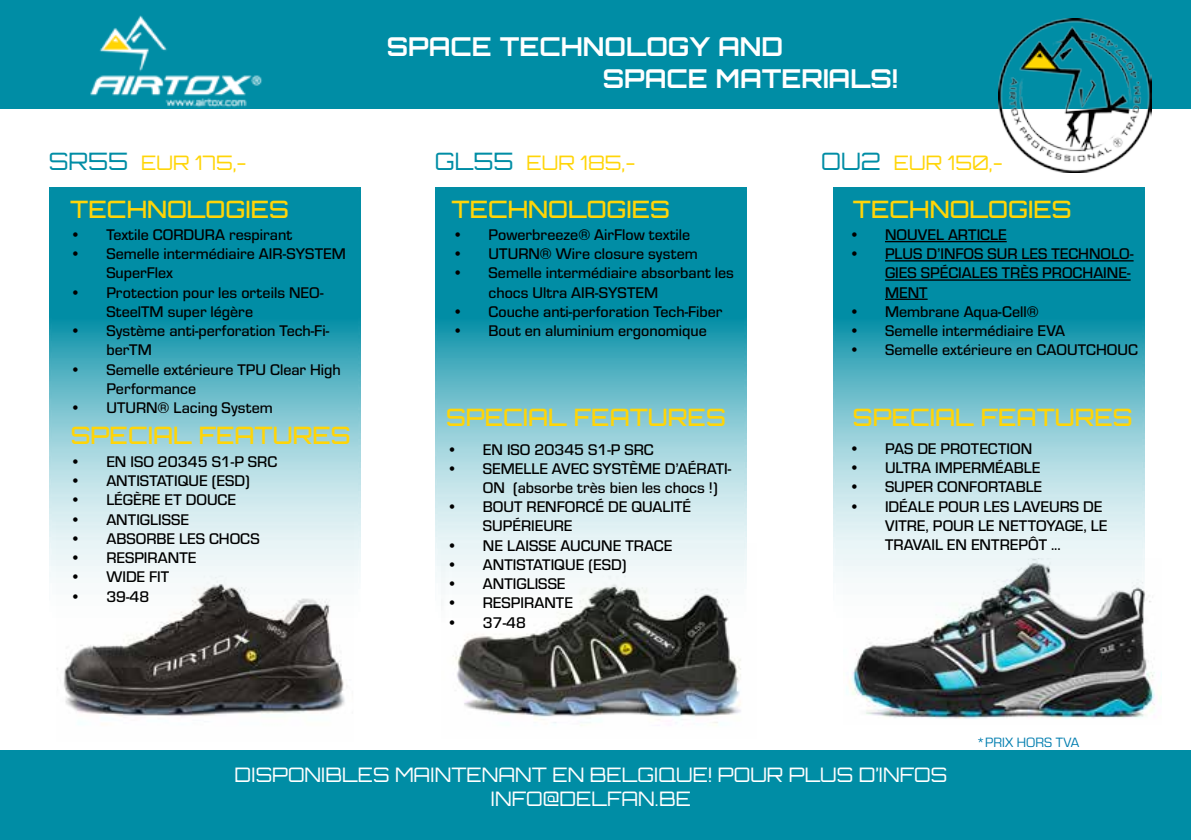
<style>
.page{position:relative;width:1191px;height:840px;background:#fff}
.page>*{position:absolute;margin:0;border:0;box-sizing:border-box;transform-origin:0 0}
.t1{font:700 26px/31.2px "Orbitron";color:#fff}
.t2{font:500 24px "Orbitron";color:#ffd508}
.t3{font:300 20px/24px "Orbitron";color:#fff;text-align:center}
.t4{font:300 20px "Orbitron";color:#ffd508}
.t5{font:500 16px/19.2px "Eurostile";color:#000}
.t6{font:14px "Eurostile";color:#007daf}
.s1{font-size:24px;color:#008da5}
</style>
<div class="page">
<div style="left:0;top:0;width:1191px;height:109px;background:#008da5"></div>
<div style="left:0;top:749px;width:1191px;height:90px;background:#008da5"></div>
<img style="left:90px;top:15px;width:172px;height:93px">
<img style="left:453px;top:641px;width:288px;height:85px">
<img style="left:846px;top:558px;width:309px;height:161px">
<img style="left:63px;top:641px;width:282px;height:83px">
<svg style="left:49px;top:187px;width:312px;height:454px;background:#71bac7"></svg>
<svg style="left:833px;top:187px;width:311px;height:454px;background:#6fb8c5"></svg>
<svg style="left:435px;top:187px;width:312px;height:454px;background:#70b9c6"></svg>
<img style="left:998px;top:19px;width:153px;height:153px">
<hr style="left:885px;top:241px;width:121px;height:1px;background:#000">
<hr style="left:885px;top:260px;width:248px;height:1px;background:#000">
<hr style="left:885px;top:279px;width:245px;height:1px;background:#000">
<hr style="left:885px;top:298px;width:42px;height:2px;background:#000">
<h1 class="t1" style="left:603px;top:31px;width:296px;text-indent:-216px">SPACE TECHNOLOGY AND<br>SPACE MATERIALS!</h1>
<p class="t4" style="left:49px;top:149px;width:200px"><span class="s1">SR55</span> EUR 175,-</p>
<p class="t4" style="left:435px;top:149px;width:202px"><span class="s1">GL55</span> EUR 185,-</p>
<p class="t4" style="left:821px;top:149px;width:183px"><span class="s1">OU2</span> EUR 150,-</p>
<h2 class="t2" style="left:70px;top:194px;width:220px">TECHNOLOGIES</h2>
<h2 class="t2" style="left:451px;top:194px;width:220px">TECHNOLOGIES</h2>
<h2 class="t2" style="left:853px;top:194px;width:220px">TECHNOLOGIES</h2>
<p class="t5" style="left:70px;top:224px;width:223px">• Textile CORDURA respirant</p>
<p class="t5" style="left:106px;top:243px;width:241px;text-indent:-36px">• Semelle intermédiaire AIR-SYSTEM<br>SuperFlex</p>
<p class="t5" style="left:106px;top:282px;width:219px;text-indent:-36px">• Protection pour les orteils NEO-<br>SteelTM super légère</p>
<p class="t5" style="left:106px;top:320px;width:224px;text-indent:-36px">• Système anti-perforation Tech-Fi&shy;berTM</p>
<p class="t5" style="left:106px;top:358px;width:236px;text-indent:-36px">• Semelle extérieure TPU Clear High<br>Performance</p>
<p class="t5" style="left:70px;top:397px;width:204px">• UTURN® Lacing System</p>
<p class="t5" style="left:452px;top:224px;width:239px">• Powerbreeze® AirFlow textile</p>
<p class="t5" style="left:452px;top:243px;width:247px">• UTURN® Wire closure system</p>
<p class="t5" style="left:488px;top:262px;width:247px;text-indent:-36px">• Semelle intermédiaire absorbant les chocs Ultra AIR-SYSTEM</p>
<p class="t5" style="left:452px;top:301px;width:271px">• Couche anti-perforation Tech-Fiber</p>
<p class="t5" style="left:452px;top:320px;width:256px">• Bout en aluminium ergonomique</p>
<p class="t5" style="left:849px;top:224px;width:159px">• NOUVEL ARTICLE</p>
<p class="t5" style="left:885px;top:243px;width:250px;text-indent:-36px">• PLUS D’INFOS SUR LES TECHNOLO-<br>GIES SPÉCIALES TRÈS PROCHAINE-<br>MENT</p>
<p class="t5" style="left:849px;top:301px;width:191px">• Membrane Aqua-Cell®</p>
<p class="t5" style="left:849px;top:320px;width:218px">• Semelle intermédiaire EVA</p>
<p class="t5" style="left:849px;top:339px;width:290px">• Semelle extérieure en CAOUTCHOUC</p>
<h2 class="t2" style="left:446px;top:401px;width:281px">SPECIAL FEATURES</h2>
<h2 class="t2" style="left:853px;top:401px;width:281px">SPECIAL FEATURES</h2>
<h2 class="t2" style="left:71px;top:419px;width:281px">SPECIAL FEATURES</h2>
<p class="t5" style="left:849px;top:438px;width:185px">• PAS DE PROTECTION</p>
<p class="t5" style="left:849px;top:457px;width:193px">• ULTRA IMPERMÉABLE</p>
<p class="t5" style="left:849px;top:476px;width:195px">• SUPER CONFORTABLE</p>
<p class="t5" style="left:885px;top:495px;width:224px;text-indent:-36px">• IDÉALE POUR LES LAVEURS DE<br>VITRE, POUR LE NETTOYAGE, LE<br>TRAVAIL EN ENTREPÔT ...</p>
<p class="t5" style="left:447px;top:438px;width:208px">• EN ISO 20345 S1-P SRC</p>
<p class="t5" style="left:483px;top:458px;width:250px;text-indent:-36px">• SEMELLE AVEC SYSTÈME D’AÉRATI-<br>ON (absorbe très bien les chocs !)</p>
<p class="t5" style="left:483px;top:496px;width:210px;text-indent:-36px">• BOUT RENFORCÉ DE QUALITÉ<br>SUPÉRIEURE</p>
<p class="t5" style="left:447px;top:534px;width:227px">• NE LAISSE AUCUNE TRACE</p>
<p class="t5" style="left:447px;top:554px;width:181px">• ANTISTATIQUE (ESD)</p>
<p class="t5" style="left:447px;top:573px;width:120px">• ANTIGLISSE</p>
<p class="t5" style="left:447px;top:592px;width:128px">• RESPIRANTE</p>
<p class="t5" style="left:447px;top:611px;width:81px">• 37-48</p>
<p class="t5" style="left:70px;top:451px;width:208px">• EN ISO 20345 S1-P SRC</p>
<p class="t5" style="left:70px;top:470px;width:181px">• ANTISTATIQUE (ESD)</p>
<p class="t5" style="left:70px;top:489px;width:167px">• LÉGÈRE ET DOUCE</p>
<p class="t5" style="left:70px;top:508px;width:120px">• ANTIGLISSE</p>
<p class="t5" style="left:70px;top:528px;width:191px">• ABSORBE LES CHOCS</p>
<p class="t5" style="left:70px;top:547px;width:128px">• RESPIRANTE</p>
<p class="t5" style="left:70px;top:566px;width:100px">• WIDE FIT</p>
<p class="t5" style="left:70px;top:585px;width:81px">• 39-48</p>
<p class="t3" style="left:235px;top:761px;width:714px">DISPONIBLES MAINTENANT EN BELGIQUE! POUR PLUS D’INFOS<br>INFO@DELFAN.BE</p>
<p class="t6" style="left:976px;top:732px;width:104px">*PRIX HORS TVA</p>
</div>
